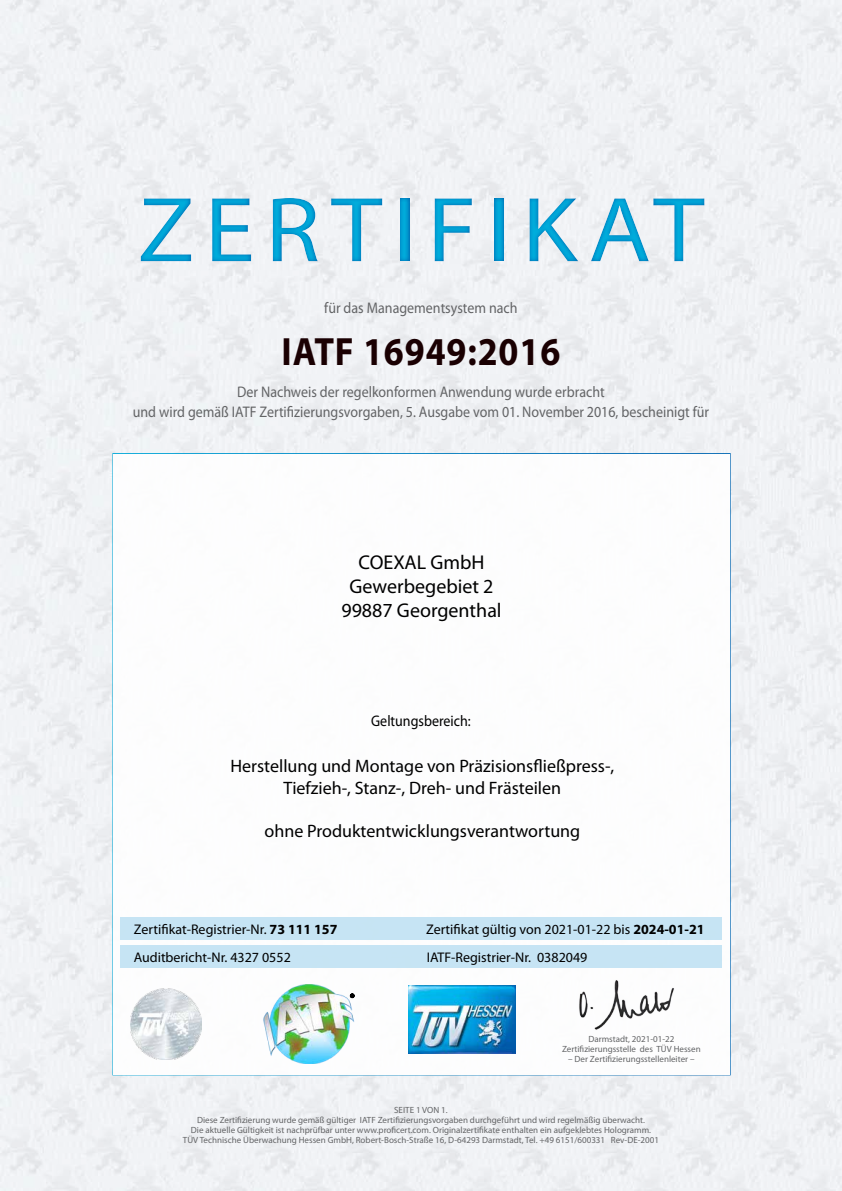
<style>
.page{position:relative;width:842px;height:1191px;background:#fff}
.page>*{position:absolute;margin:0;border:0;box-sizing:border-box;transform-origin:0 0}
.t1{font:93px "Myriad Pro";letter-spacing:.1em;color:#00addc;scale:1.1 1}
.t2{font:700 39.6px "Myriad Pro";letter-spacing:.025em;color:#1a0002;scale:.91 1}
.t3{font:20px/24px "Myriad Pro";color:#000;text-align:center}
.t4{font:18px/21.6px "Myriad Pro";color:#000;text-align:center}
.t5{font:15.4px/20px "Myriad Pro";color:#636466;text-align:center;scale:.91 1}
.t6{font:15.4px "Myriad Pro";color:#000;scale:.91 1}
.t7{font:14px/28.1px "Myriad Pro";color:#000}
.t8{font:9px/10px "Myriad Pro";color:#636466;text-align:center}
.s1{font-weight:700}
</style>
<div class="page">
<div style="left:112px;top:453px;width:619px;height:622px;background:#fff;border:2px solid #fff"></div>
<div style="left:120px;top:945px;width:602px;height:23px;background:#c0e2f3"></div>
<div style="left:121px;top:917px;width:601px;height:22px;background:#c0e2f3"></div>
<img style="left:579px;top:980px;width:95px;height:50px">
<img style="left:263px;top:984px;width:92px;height:79px">
<svg style="left:350px;top:993px;width:4px;height:4px"></svg>
<img style="left:409px;top:985px;width:106px;height:68px">
<div style="left:0;top:172px;width:842px;height:114px;background:#006bb6;opacity:.75"></div>
<img style="left:130px;top:988px;width:71px;height:71px">
<h1 class="t1" style="left:138px;top:173px;width:517px">ZERTIFIKAT</h1>
<h3 class="t5" style="left:324px;top:298px;width:214px">für das Managementsystem nach</h3>
<h2 class="t2" style="left:282px;top:326px;width:308px">IATF 16949:2016</h2>
<h3 class="t5" style="left:133px;top:381px;width:635px">Der Nachweis der regelkonformen Anwendung wurde erbracht<br>und wird gemäß IATF Zertifizierungsvorgaben, 5. Ausgabe vom 01. November 2016, bescheinigt für</h3>
<h3 class="t3" style="left:341px;top:550px;width:162px">COEXAL GmbH<br>Gewerbegebiet 2<br>99887 Georgenthal</h3>
<h3 class="t6" style="left:371px;top:711px;width:111px">Geltungsbereich:</h3>
<h3 class="t4" style="left:230px;top:755px;width:385px">Herstellung und Montage von Präzisionsfließpress-,<br>Tiefzieh-, Stanz-, Dreh- und Frästeilen</h3>
<h3 class="t4" style="left:264px;top:819px;width:317px">ohne Produktentwicklungsverantwortung</h3>
<h3 class="t7" style="left:134px;top:915px;width:205px">Zertifikat-Registrier-Nr. <span class="s1">73 111 157<br></span>Auditbericht-Nr. 4327 0552</h3>
<h3 class="t7" style="left:426px;top:915px;width:280px">Zertifikat gültig von 2021-01-22 bis <span class="s1">2024-01-21</span></h3>
<h3 class="t7" style="left:427px;top:943px;width:162px">IATF-Registrier-Nr. 0382049</h3>
<p class="t8" style="left:562px;top:1034px;width:140px">Darmstadt, 2021-01-22<br>Zertifizierungsstelle des TÜV Hessen</p>
<p class="t8" style="left:568px;top:1054px;width:128px">– Der Zertifizierungsstellenleiter –</p>
<p class="t8" style="left:183px;top:1105px;width:478px">SEITE 1 VON 1.<br>Diese Zertifizierung wurde gemäß gültiger IATF Zertifizierungsvorgaben durchgeführt und wird regelmäßig überwacht.<br>Die aktuelle Gültigkeit ist nachprüfbar unter www.proficert.com. Originalzertifikate enthalten ein aufgeklebtes Hologramm.<br>TÜV Technische Überwachung Hessen GmbH, Robert-Bosch-Straße 16, D-64293 Darmstadt, Tel. +49 6151/600331 Rev-DE-2001</p>
</div>
